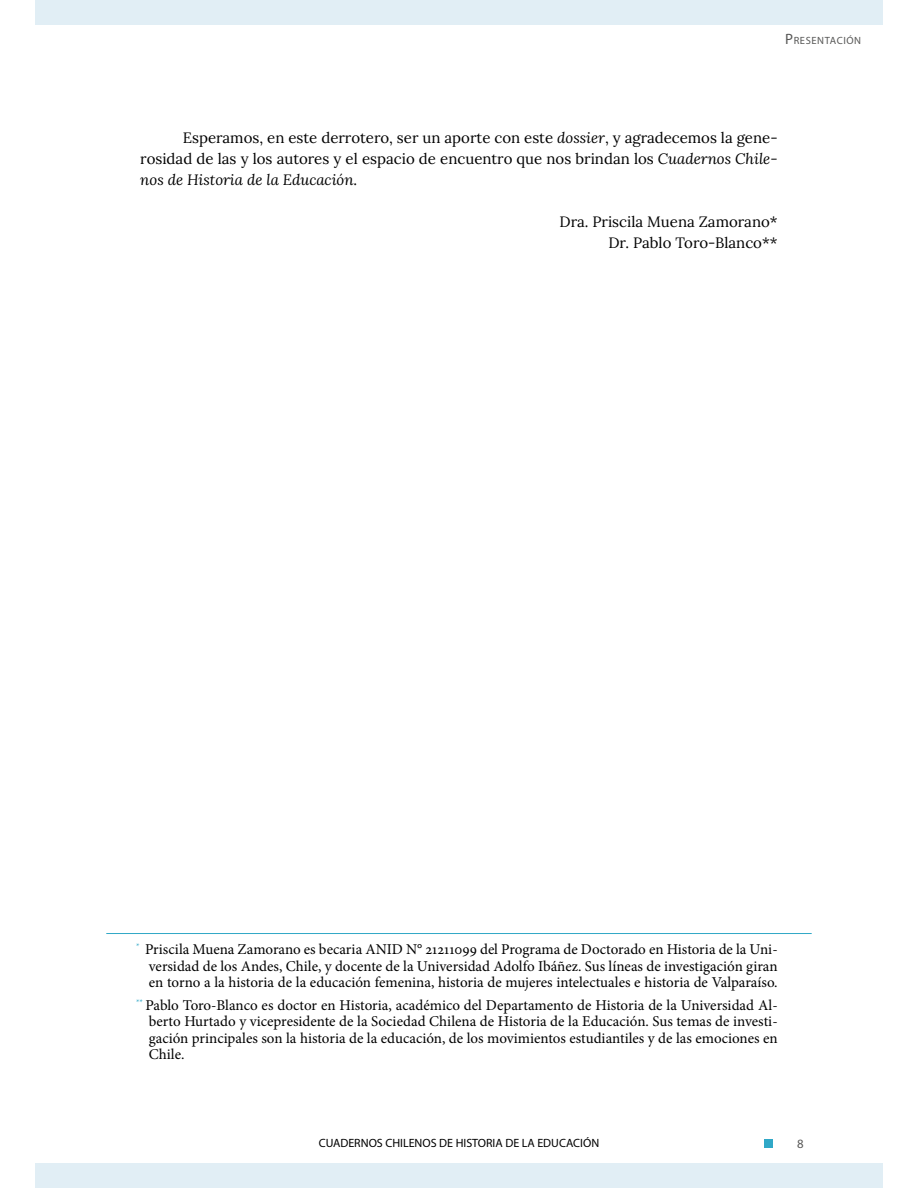
<style>
.page{position:relative;width:918px;height:1188px;background:#fff}
.page>*{position:absolute;margin:0;border:0;box-sizing:border-box;transform-origin:0 0}
.cche-footnote{font:15px/16.5px "Minion Pro";color:#000;text-align:justify}
.cche-body{font:15px/21px "Lora";color:#000;text-align:justify}
.t1{font:12.75px "Myriad Pro";color:#575756}
.t2{font:12px "Myriad Pro";color:#000}
.t3{font:10.5px "Myriad Pro";letter-spacing:.055em;color:#575756}
.s1{font-size:15px}
.s2{font-style:italic}
</style>
<div class="page">
<div style="left:35px;top:0;width:848px;height:25px;background:#e1eef5"></div>
<div style="left:35px;top:1164px;width:848px;height:24px;background:#e1eef5"></div>
<div style="left:764px;top:1139px;width:9px;height:9px;background:#30a8c7"></div>
<hr style="left:106px;top:933px;width:706px;height:1px;background:#30a8c7">
<p class="t3" style="left:785px;top:34px;width:78px"><span class="s1">P</span>RESENTACIÓN</p>
<p class="cche-body" style="left:140px;top:126px;width:639px;text-indent:43px">Esperamos, en este derrotero, ser un aporte con este <span class="s2">dossier</span>, y agradecemos la gene&shy;rosidad de las y los autores y el espacio de encuentro que nos brindan los <span class="s2">Cuadernos Chile&shy;nos de Historia de la Educación</span>.</p>
<p class="cche-body" style="left:560px;top:210px;width:220px">Dra. Priscila Muena Zamorano*</p>
<p class="cche-body" style="left:608px;top:231px;width:171px">Dr. Pablo Toro-Blanco**</p>
<p class="cche-footnote" style="left:149px;top:941px;width:630px;text-indent:-13px"><sup>*</sup> Priscila Muena Zamorano es becaria ANID N° 21211099 del Programa de Doctorado en Historia de la Uni&shy;versidad de los Andes, Chile, y docente de la Universidad Adolfo Ibáñez. Sus líneas de investigación giran en torno a la historia de la educación femenina, historia de mujeres intelectuales e historia de Valparaíso.</p>
<p class="cche-footnote" style="left:149px;top:997px;width:630px;text-indent:-13px"><sup>**</sup> Pablo Toro-Blanco es doctor en Historia, académico del Departamento de Historia de la Universidad Al&shy;berto Hurtado y vicepresidente de la Sociedad Chilena de Historia de la Educación. Sus temas de investi&shy;gación principales son la historia de la educación, de los movimientos estudiantiles y de las emociones en Chile.</p>
<p class="t2" style="left:319px;top:1136px;width:282px">CUADERNOS CHILENOS DE HISTORIA DE LA EDUCACIÓN</p>
<p class="t1" style="left:797px;top:1135px;width:8px">8</p>
</div>
